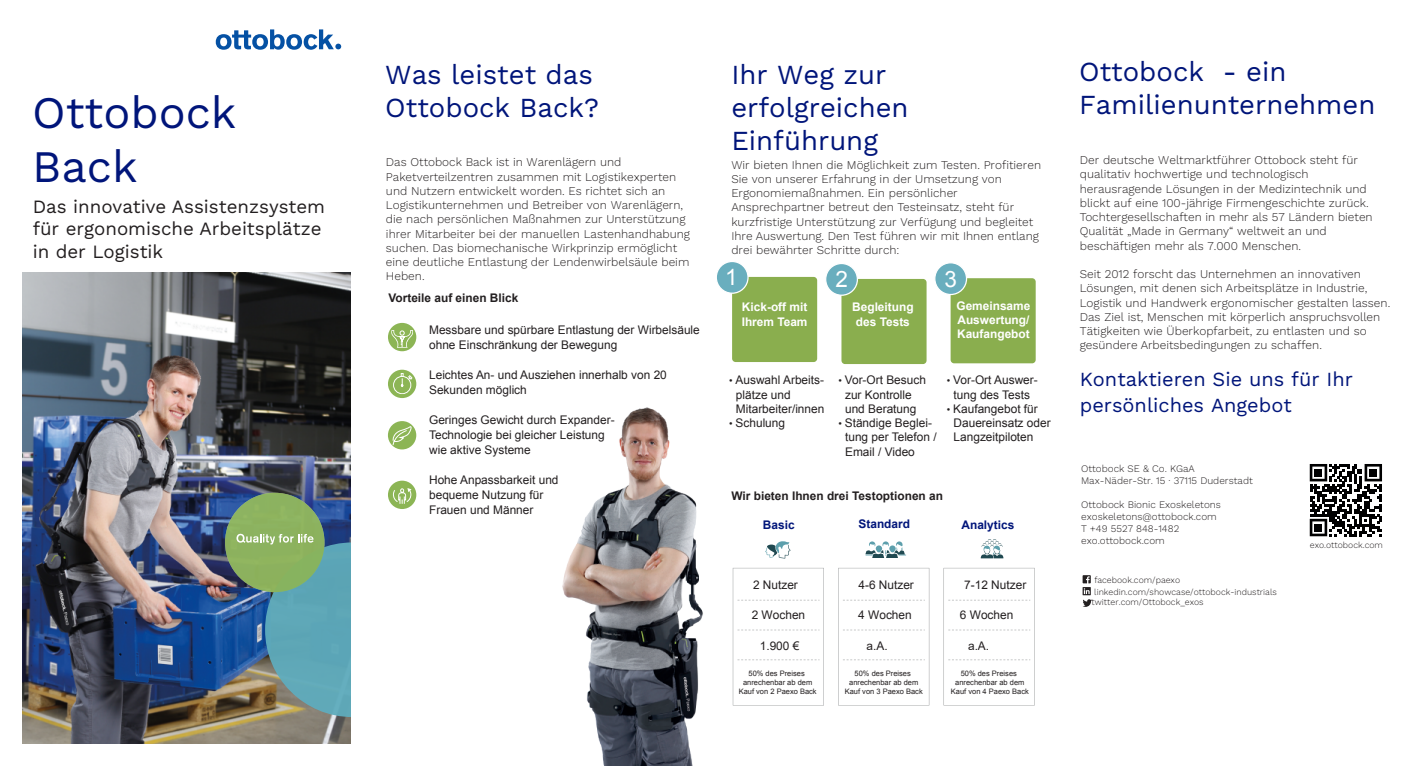
<style>
.page{position:relative;width:1405px;height:766px;background:#fff}
.page>*{position:absolute;margin:0;border:0;box-sizing:border-box;transform-origin:0 0}
.t1{font:45px/54px "Work Sans";color:#00157a}
.t2{font:27.5px/33px "Work Sans";color:#00157a}
.t3{font:22.5px "Arial";color:#fff}
.t4{font:20px/26.9px "Work Sans";color:#00157a}
.t5{font:18.75px/22.5px "Work Sans";color:#231f20}
.t6{font:300 11.88px/14.2px "Work Sans";color:#231f20}
.t7{font:11.88px/14.2px "Arial";color:#231f20}
.t8{font:700 11.88px/14.2px "Arial";color:#fff}
.t9{font:700 11.88px "Arial";color:#231f20}
.t10{font:700 11.88px "Arial";color:#00157a}
.t11{font:300 10px/12px "Work Sans";color:#231f20}
.t12{font:300 8.75px/12px "Work Sans";color:#231f20}
.t13{font:7.5px/9px "Arial";color:#231f20;text-align:center}
.s1{font-size:10px}
</style>
<div class="page">
<svg style="left:216px;top:29px;width:125px;height:21px"></svg>
<img style="left:23px;top:272px;width:327px;height:471px">
<div style="left:225px;top:492px;width:99px;height:100px;background:#8cb260;border-radius:50%"></div>
<svg style="left:236px;top:533px;width:114px;height:183px"></svg>
<svg style="left:1082px;top:575px;width:9px;height:31px"></svg>
<svg style="left:1309px;top:464px;width:72px;height:72px"></svg>
<div style="left:1314px;top:469px;width:8px;height:7px;background:#000001"></div>
<div style="left:1369px;top:469px;width:7px;height:7px;background:#000001"></div>
<div style="left:1314px;top:523px;width:8px;height:8px;background:#000001"></div>
<div style="left:388px;top:480px;width:28px;height:29px;background:#8cb555;border-radius:50%"></div>
<svg style="left:393px;top:488px;width:18px;height:15px"></svg>
<div style="left:388px;top:323px;width:28px;height:28px;background:#8cb555;border-radius:50%"></div>
<svg style="left:391px;top:330px;width:22px;height:18px"></svg>
<div style="left:388px;top:369px;width:28px;height:29px;background:#8cb555;border-radius:50%"></div>
<svg style="left:393px;top:373px;width:19px;height:21px"></svg>
<div style="left:732px;top:277px;width:85px;height:85px;background:#8aae4e;border-radius:4px"></div>
<div style="left:716px;top:261px;width:32px;height:32px;background:#69aebe;border-radius:50%"></div>
<div style="left:715px;top:261px;width:33px;height:33px;border:1px solid #fff;border-radius:50%"></div>
<div style="left:950px;top:278px;width:85px;height:85px;background:#8aae4e;border-radius:4px"></div>
<div style="left:934px;top:263px;width:32px;height:31px;background:#69aebe;border-radius:50%"></div>
<div style="left:934px;top:262px;width:33px;height:33px;border:1px solid #fff;border-radius:50%"></div>
<div style="left:841px;top:279px;width:85px;height:85px;background:#8aae4e;border-radius:4px"></div>
<div style="left:825px;top:263px;width:32px;height:32px;background:#69aebe;border-radius:50%"></div>
<div style="left:825px;top:263px;width:33px;height:33px;border:1px solid #fff;border-radius:50%"></div>
<svg style="left:865px;top:541px;width:41px;height:17px"></svg>
<svg style="left:765px;top:541px;width:25px;height:17px"></svg>
<svg style="left:980px;top:539px;width:23px;height:19px"></svg>
<svg style="left:746px;top:567px;width:78px;height:138px"></svg>
<svg style="left:838px;top:567px;width:91px;height:138px"></svg>
<svg style="left:943px;top:567px;width:91px;height:138px"></svg>
<div style="left:388px;top:421px;width:28px;height:28px;background:#8cb555;border-radius:50%"></div>
<svg style="left:393px;top:426px;width:18px;height:19px"></svg>
<img style="left:562px;top:407px;width:184px;height:358px">
<h1 class="t1" style="left:32px;top:83px;width:206px">Ottobock<br>Back</h1>
<h3 class="t5" style="left:33px;top:194px;width:294px">Das innovative Assistenzsystem für ergonomische Arbeitsplätze in der Logistik</h3>
<h2 class="t2" style="left:385px;top:57px;width:215px">Was leistet das<br>Ottobock Back?</h2>
<p class="t6" style="left:386px;top:154px;width:305px">Das Ottobock Back ist in Warenlägern und Paketverteilzentren zusammen mit Logistikexperten und Nutzern entwickelt worden. Es richtet sich an Logistikunternehmen und Betreiber von Warenlägern, die nach persönlichen Maßnahmen zur Unterstützung ihrer Mitarbeiter bei der manuellen Lastenhandhabung suchen. Das biomechanische Wirkprinzip ermöglicht eine deutliche Entlastung der Lendenwirbelsäule beim Heben.</p>
<p class="t9" style="left:388px;top:290px;width:131px">Vorteile auf einen Blick</p>
<p class="t7" style="left:429px;top:322px;width:272px;line-height:15px">Messbare und spürbare Entlastung der Wirbelsäule ohne Einschränkung der Bewegung</p>
<p class="t7" style="left:429px;top:367px;width:239px;line-height:15px">Leichtes An- und Ausziehen innerhalb von 20<br>Sekunden möglich</p>
<p class="t7" style="left:429px;top:412px;width:187px;line-height:15px">Geringes Gewicht durch Expander-<br>Technologie bei gleicher Leistung wie aktive Systeme</p>
<p class="t7" style="left:429px;top:472px;width:131px;line-height:15px">Hohe Anpassbarkeit und bequeme Nutzung für<br>Frauen und Männer</p>
<h2 class="t2" style="left:731px;top:57px;width:179px">Ihr Weg zur erfolgreichen<br>Einführung</h2>
<p class="t6" style="left:731px;top:157px;width:311px">Wir bieten Ihnen die Möglichkeit zum Testen. Profitieren Sie von unserer Erfahrung in der Umsetzung von Ergonomiemaßnahmen. Ein persönlicher Ansprechpartner betreut den Testeinsatz, steht für kurzfristige Unterstützung zur Verfügung und begleitet Ihre Auswertung. Den Test führen wir mit Ihnen entlang drei bewährter Schritte durch:</p>
<h3 class="t3" style="left:725px;top:263px;width:14px">1</h3>
<h3 class="t3" style="left:835px;top:264px;width:14px">2</h3>
<h3 class="t3" style="left:944px;top:264px;width:14px">3</h3>
<p class="t8" style="left:741px;top:300px;width:67px">Kick-off mit<br>Ihrem Team</p>
<p class="t8" style="left:852px;top:300px;width:63px;text-align:center">Begleitung des Tests</p>
<p class="t8" style="left:956px;top:299px;width:75px;text-align:justify">Gemeinsame Auswertung/ Kaufangebot</p>
<p class="t7" style="left:736px;top:373px;width:90px;text-indent:-7px"><span class="s1">•</span> Auswahl Arbeits&shy;plätze und<br>Mitarbeiter/innen</p>
<p class="t7" style="left:729px;top:416px;width:57px"><span class="s1">•</span> Schulung</p>
<p class="t7" style="left:845px;top:373px;width:82px;text-indent:-7px"><span class="s1">•</span> Vor-Ort Besuch zur Kontrolle und Beratung</p>
<p class="t7" style="left:845px;top:416px;width:93px;text-indent:-7px"><span class="s1">•</span> Ständige Beglei&shy;tung per Telefon /<br>Email / Video</p>
<p class="t7" style="left:946px;top:373px;width:92px;text-align:center"><span class="s1">•</span> Vor-Ort Auswer&shy;tung des Tests</p>
<p class="t7" style="left:953px;top:401px;width:99px;text-indent:-7px"><span class="s1">•</span> Kaufangebot für<br>Dauereinsatz oder<br>Langzeitpiloten</p>
<p class="t9" style="left:731px;top:487px;width:213px">Wir bieten Ihnen drei Testoptionen an</p>
<p class="t10" style="left:763px;top:516px;width:33px">Basic</p>
<p class="t10" style="left:858px;top:515px;width:53px">Standard</p>
<p class="t10" style="left:961px;top:516px;width:54px">Analytics</p>
<p class="t7" style="left:753px;top:577px;width:46px">2 Nutzer</p>
<p class="t7" style="left:858px;top:577px;width:57px">4-6 Nutzer</p>
<p class="t7" style="left:964px;top:577px;width:64px">7-12 Nutzer</p>
<p class="t7" style="left:751px;top:607px;width:55px">2 Wochen</p>
<p class="t7" style="left:858px;top:607px;width:55px">4 Wochen</p>
<p class="t7" style="left:959px;top:607px;width:55px">6 Wochen</p>
<p class="t7" style="left:759px;top:638px;width:41px">1.900 €</p>
<p class="t7" style="left:866px;top:638px;width:23px">a.A.</p>
<p class="t7" style="left:968px;top:638px;width:23px">a.A.</p>
<p class="t13" style="left:738px;top:668px;width:79px">50% des Preises anrechenbar ab dem<br>Kauf von 2 Paexo Back</p>
<p class="t13" style="left:844px;top:668px;width:79px">50% des Preises anrechenbar ab dem<br>Kauf von 3 Paexo Back</p>
<p class="t13" style="left:950px;top:668px;width:79px">50% des Preises anrechenbar ab dem<br>Kauf von 4 Paexo Back</p>
<h2 class="t2" style="left:1079px;top:54px;width:298px">Ottobock - ein<br>Familienunternehmen</h2>
<p class="t6" style="left:1079px;top:152px;width:294px">Der deutsche Weltmarktführer Ottobock steht für qualitativ hochwertige und technologisch herausragende Lösungen in der Medizintechnik und blickt auf eine 100-jährige Firmengeschichte zurück.<br>Tochtergesellschaften in mehr als 57 Ländern bieten Qualität „Made in Germany“ weltweit an und beschäftigen mehr als 7.000 Menschen.</p>
<p class="t6" style="left:1079px;top:266px;width:312px">Seit 2012 forscht das Unternehmen an innovativen Lösungen, mit denen sich Arbeitsplätze in Industrie, Logistik und Handwerk ergonomischer gestalten lassen.<br>Das Ziel ist, Menschen mit körperlich anspruchsvollen Tätigkeiten wie Überkopfarbeit, zu entlasten und so gesündere Arbeitsbedingungen zu schaffen.</p>
<h3 class="t4" style="left:1079px;top:364px;width:274px">Kontaktieren Sie uns für Ihr persönliches Angebot</h3>
<p class="t11" style="left:1081px;top:462px;width:173px">Ottobock SE &amp; Co. KGaA<br>Max-Näder-Str. 15 · 37115 Duderstadt</p>
<p class="t11" style="left:1081px;top:498px;width:141px">Ottobock Bionic Exoskeletons exoskeletons@ottobock.com<br>T +49 5527 848-1482 exo.ottobock.com</p>
<p class="t12" style="left:1094px;top:573px;width:184px">facebook.com/paexo linkedin.com/showcase/ottobock-industrials</p>
<p class="t12" style="left:1091px;top:595px;width:114px">twitter.com/Ottobock_exos</p>
<p class="t12" style="left:1309px;top:538px;width:75px">exo.ottobock.com</p>
</div>
